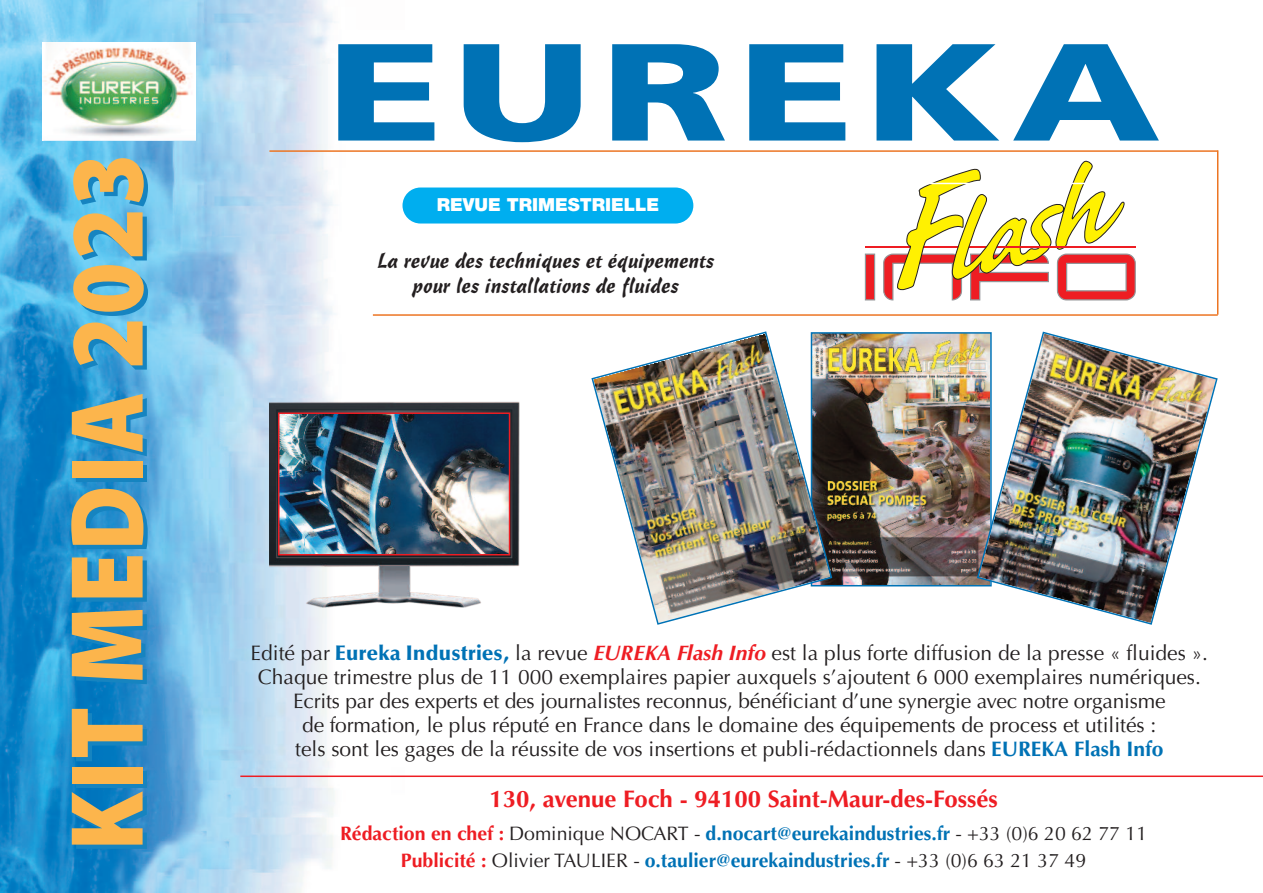
<style>
.page{position:relative;width:1263px;height:893px;background:#fff}
.page>*{position:absolute;margin:0;border:0;box-sizing:border-box;transform-origin:0 0}
.t1{font:900 138px "Frutiger";letter-spacing:.05em;color:#0072b5;scale:1.39 1}
.t2{font:900 105px "Myriad Pro";letter-spacing:.025em;color:#fcb54c;scale:.87 1}
.t3{font:700 24px "Optima LT";color:#ee1d23}
.t4{font:500 24px "Serpentine";letter-spacing:.11em;color:#fff}
.t5{font:21px/24px "Optima LT";color:#231f20;text-align:center}
.t6{font:21px/25.2px "Cascade Script";color:#231f20;text-align:center}
.t7{font:19.5px "Optima LT";color:#231f20}
.t8{font:900 18px "Helvetica Neue";color:#fff}
.s1{font-weight:900;color:#0072b5}
.s2{font-weight:700;font-style:italic;color:#ee1d23}
.s3{font-weight:700;color:#0072b5}
.s4{font-weight:700;color:#ee1d23}
</style>
<div class="page">
<img style="left:0;top:0;width:335px;height:893px">
<svg style="left:934px;top:161px;width:159px;height:21px"></svg>
<svg style="left:372px;top:182px;width:764px;height:134px"></svg>
<div style="left:402px;top:188px;width:291px;height:36px;background:#00aeef;border-radius:18px"></div>
<img style="left:833px;top:335px;width:143px;height:248px">
<img style="left:591px;top:331px;width:242px;height:294px">
<img style="left:976px;top:331px;width:242px;height:294px">
<hr style="left:373px;top:314px;width:845px;height:2px;background:#ec7523">
<hr style="left:269px;top:150px;width:949px;height:2px;background:#ec7523">
<hr style="left:1217px;top:150px;width:1px;height:165px;background:#ec7523">
<hr style="left:240px;top:775px;width:1023px;height:2px;background:#ee1d23">
<img style="left:269px;top:401px;width:251px;height:206px">
<img style="left:281px;top:415px;width:226px;height:137px">
<div style="left:278px;top:412px;width:232px;height:143px;border:2px solid #ee1d23"></div>
<img style="left:43px;top:43px;width:153px;height:98px">
<h2 class="t2" style="left:68px;top:850px;width:803px;rotate:-90deg">KIT MEDIA 2023</h2>
<h1 class="t1" style="left:327px;top:37px;width:601px">EUREKA</h1>
<p class="t4" style="left:360px;top:188px;width:170px">SEPTEMBRE</p>
<p class="t4" style="left:560px;top:188px;width:161px">2018-N° 88</p>
<p class="t8" style="left:437px;top:198px;width:224px">REVUE TRIMESTRIELLE</p>
<p class="t6" style="left:377px;top:250px;width:339px">La revue des techniques et équipements pour les installations de fluides</p>
<p class="t5" style="left:251px;top:643px;width:959px">Edité par <span class="s1">Eureka Industries,</span> la revue <span class="s2">EUREKA Flash Info</span> est la plus forte diffusion de la presse « fluides ».<br>Chaque trimestre plus de 11 000 exemplaires papier auxquels s’ajoutent 6 000 exemplaires numériques.<br>Ecrits par des experts et des journalistes reconnus, bénéficiant d’une synergie avec notre organisme<br>de formation, le plus réputé en France dans le domaine des équipements de process et utilités :<br>tels sont les gages de la réussite de vos insertions et publi-rédactionnels dans <span class="s3">EUREKA Flash Info</span></p>
<p class="t3" style="left:489px;top:789px;width:510px">130, avenue Foch - 94100 Saint-Maur-des-Fossés</p>
<p class="t7" style="left:340px;top:825px;width:809px"><span class="s4">Rédaction en chef :</span> Dominique NOCART - <span class="s3">d.nocart@eurekaindustries.fr</span> - +33 (0)6 20 62 77 11</p>
<p class="t7" style="left:401px;top:852px;width:687px"><span class="s4">Publicité :</span> Olivier TAULIER - <span class="s3">o.taulier@eurekaindustries.fr</span> - +33 (0)6 63 21 37 49</p>
</div>
